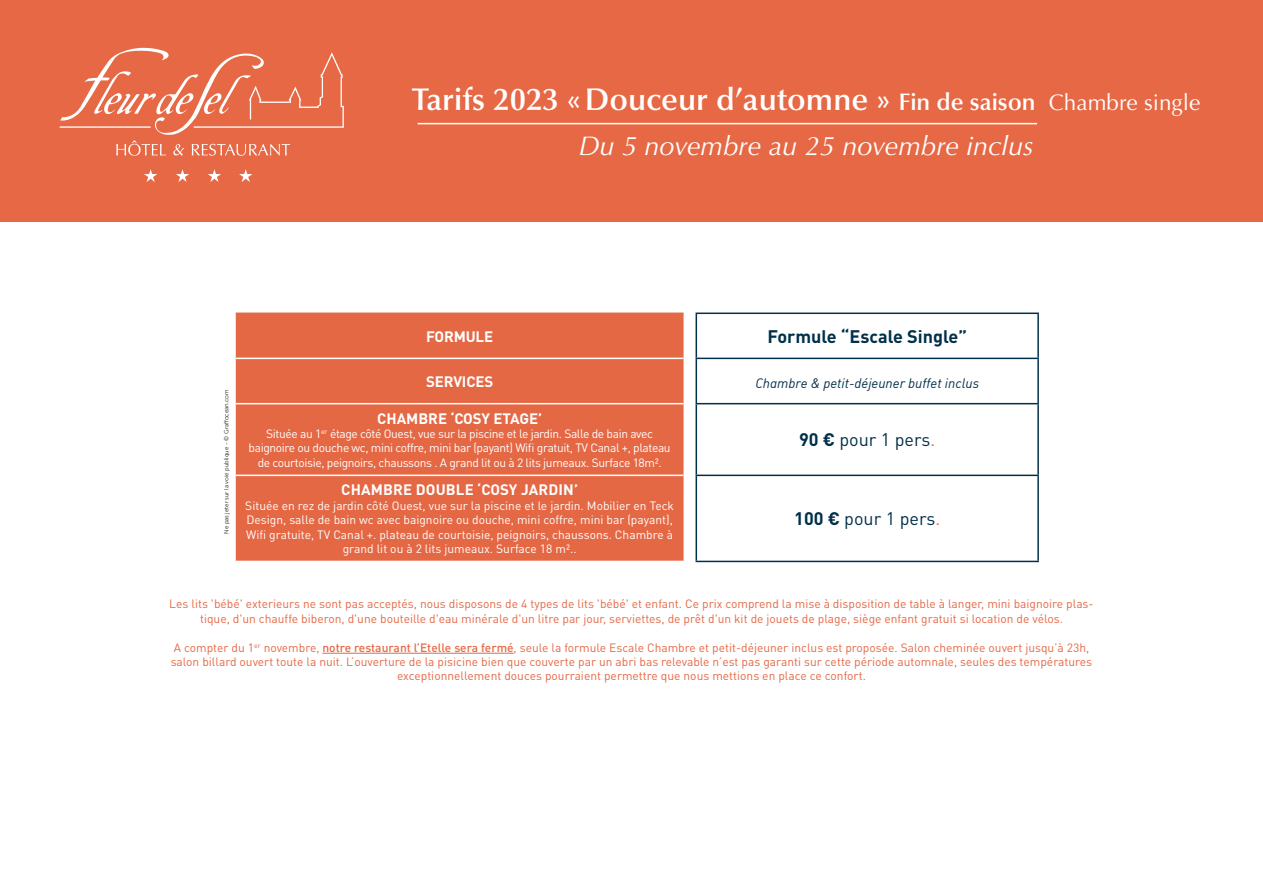
<style>
.page{position:relative;width:1263px;height:893px;background:#fff}
.page>*{position:absolute;margin:0;border:0;box-sizing:border-box;transform-origin:0 0}
.t1{font:600 31.5px "Optima LT Pro";color:#fff}
.t2{font:italic 27px "Optima LT Pro";color:#fff}
.t3{font:18px "DIN Pro";color:#01304a}
.t4{font:700 18px "DIN Pro";color:#01304a}
.t5{font:700 15px "DIN Pro";color:#fff}
.t6{font:13.5px "DIN Regular Italic Alt";color:#01304a}
.t7{font:12px/14.4px "DIN Pro";color:#e56845;text-align:center}
.t8{font:12px/14.4px "DIN Pro";letter-spacing:-.015em;color:#fff;text-align:center}
.t9{font:6px "Museo Sans 300";color:#231f20}
.s1{font-size:24px}
.s2{font-weight:400;font-size:22.5px}
.s3{font-weight:700}
.s4{color:#e56845}
.s5{font-weight:500}
</style>
<div class="page">
<div style="left:0;top:0;width:1263px;height:221px;background:#e66845"></div>
<div style="left:236px;top:314px;width:447px;height:247px;background:#e56845"></div>
<hr style="left:695px;top:313px;width:344px;height:1px;background:#01304a">
<hr style="left:695px;top:314px;width:2px;height:44px;background:#01304a">
<hr style="left:1037px;top:314px;width:2px;height:44px;background:#01304a">
<hr style="left:695px;top:358px;width:344px;height:1px;background:#01304a">
<hr style="left:695px;top:359px;width:2px;height:44px;background:#01304a">
<hr style="left:1037px;top:359px;width:2px;height:44px;background:#01304a">
<hr style="left:695px;top:403px;width:344px;height:1px;background:#01304a">
<hr style="left:1037px;top:404px;width:2px;height:71px;background:#01304a">
<hr style="left:695px;top:475px;width:344px;height:1px;background:#01304a">
<hr style="left:1037px;top:476px;width:2px;height:85px;background:#01304a">
<hr style="left:695px;top:561px;width:344px;height:1px;background:#01304a">
<hr style="left:695px;top:404px;width:2px;height:71px;background:#01304a">
<hr style="left:695px;top:476px;width:2px;height:85px;background:#01304a">
<hr style="left:236px;top:313px;width:447px;height:1px;background:#e56845">
<hr style="left:236px;top:358px;width:447px;height:1px;background:#fff">
<hr style="left:236px;top:403px;width:447px;height:1px;background:#fff">
<hr style="left:236px;top:475px;width:447px;height:1px;background:#fff">
<svg style="left:60px;top:48px;width:284px;height:108px"></svg>
<svg style="left:144px;top:169px;width:13px;height:13px"></svg>
<svg style="left:176px;top:169px;width:13px;height:13px"></svg>
<svg style="left:208px;top:169px;width:13px;height:13px"></svg>
<svg style="left:239px;top:169px;width:13px;height:13px"></svg>
<hr style="left:418px;top:123px;width:619px;height:1px;background:#fff">
<hr style="left:322px;top:653px;width:192px;height:1px;background:#e56845">
<h1 class="t1" style="left:412px;top:80px;width:790px">Tarifs 2023 «Douceur d’automne » <span class="s1">Fin de saison</span> <span class="s2">Chambre single</span></h1>
<h2 class="t2" style="left:578px;top:129px;width:457px">Du 5 novembre au 25 novembre inclus</h2>
<p class="t9" style="left:223px;top:534px;width:146px;rotate:-90deg">Ne pas jeter sur la voie publique - © Graffocean.com</p>
<p class="t5" style="left:426px;top:326px;width:69px">FORMULE</p>
<h3 class="t4" style="left:767px;top:324px;width:201px">Formule “Escale Single”</h3>
<p class="t5" style="left:426px;top:371px;width:69px">SERVICES</p>
<p class="t6" style="left:755px;top:374px;width:225px">Chambre &amp; petit-déjeuner buffet inclus</p>
<p class="t5" style="left:377px;top:408px;width:167px">CHAMBRE ‘COSY ETAGE’</p>
<p class="t8" style="left:249px;top:426px;width:424px">Située au 1<sup>er</sup> étage côté Ouest, vue sur la piscine et le jardin. Salle de bain avec baignoire ou douche wc, mini coffre, mini bar (payant) Wifi gratuit, TV Canal +, plateau de courtoisie, peignoirs, chaussons . A grand lit ou à 2 lits jumeaux. Surface 18m².</p>
<h3 class="t3" style="left:799px;top:428px;width:138px"><span class="s3">90 €</span> pour 1 pers<span class="s4">.</span></h3>
<p class="t5" style="left:341px;top:480px;width:238px">CHAMBRE DOUBLE ‘COSY JARDIN’</p>
<p class="t8" style="left:245px;top:498px;width:430px">Située en rez de jardin côté Ouest, vue sur la piscine et le jardin. Mobilier en Teck Design, salle de bain wc avec baignoire ou douche, mini coffre, mini bar (payant), Wifi gratuite, TV Canal +. plateau de courtoisie, peignoirs, chaussons. Chambre à grand lit ou à 2 lits jumeaux. Surface 18 m²..</p>
<h3 class="t3" style="left:794px;top:506px;width:147px"><span class="s3">100 €</span> pour 1 pers<span class="s4">.</span></h3>
<p class="t7" style="left:169px;top:596px;width:926px">Les lits 'bébé' exterieurs ne sont pas acceptés, nous disposons de 4 types de lits 'bébé' et enfant. Ce prix comprend la mise à disposition de table à langer, mini baignoire plas&shy;tique, d'un chauffe biberon, d'une bouteille d'eau minérale d'un litre par jour, serviettes, de prêt d'un kit de jouets de plage, siège enfant gratuit si location de vélos.</p>
<p class="t7" style="left:171px;top:640px;width:923px">A compter du 1<sup>er</sup> novembre, <span class="s5">notre restaurant l’Etelle sera fermé</span>, seule la formule Escale Chambre et petit-déjeuner inclus est proposée. Salon cheminée ouvert jusqu’à 23h, salon billard ouvert toute la nuit. L’ouverture de la pisicine bien que couverte par un abri bas relevable n’est pas garanti sur cette période automnale, seules des températures exceptionnellement douces pourraient permettre que nous mettions en place ce confort.</p>
</div>
